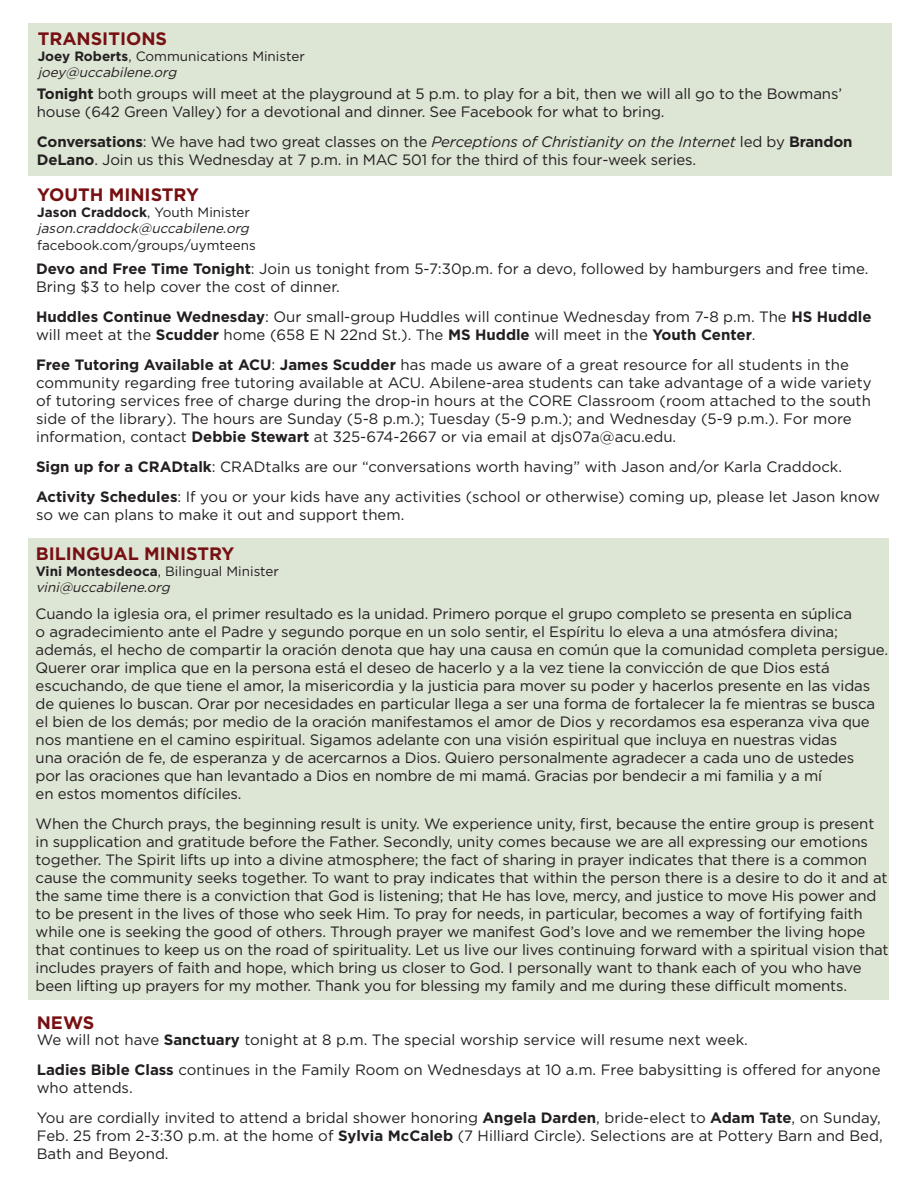
<style>
.page{position:relative;width:918px;height:1188px;background:#fff}
.page>*{position:absolute;margin:0;border:0;box-sizing:border-box;transform-origin:0 0}
.t1{font:700 18px "Gotham";color:#771012}
.t2{font:15px/18px "Gotham";letter-spacing:-.01em;color:#231f20}
.t3{font:italic 13.5px/16.2px "Gotham";color:#231f20}
.t4{font:13.5px/16.2px "Gotham";color:#231f20}
.s1{font-weight:700}
.s2{font-style:italic}
.s3{font-weight:700;font-style:normal}
.s4{font-style:normal}
</style>
<div class="page">
<div style="left:28px;top:538px;width:861px;height:462px;background:#dde5d5"></div>
<div style="left:28px;top:23px;width:864px;height:153px;background:#dde5d5"></div>
<p class="t1" style="left:38px;top:28px;width:131px">TRANSITIONS</p>
<p class="t4" style="left:38px;top:48px;width:269px"><span class="s1">Joey Roberts</span>, Communications Minister <span class="s2">joey@uccabilene.org</span></p>
<p class="t2" style="left:37px;top:84px;width:807px"><span class="s1">Tonight</span> both groups will meet at the playground at 5 p.m. to play for a bit, then we will all go to the Bowmans’ house (642 Green Valley) for a devotional and dinner. See Facebook for what to bring.</p>
<p class="t2" style="left:37px;top:132px;width:817px"><span class="s1">Conversations</span>: We have had two great classes on the <span class="s2">Perceptions of Christianity on the Internet</span> led by <span class="s1">Brandon<br>DeLano</span>. Join us this Wednesday at 7 p.m. in MAC 501 for the third of this four-week series.</p>
<p class="t1" style="left:37px;top:184px;width:163px">YOUTH MINISTRY</p>
<p class="t3" style="left:37px;top:204px;width:216px"><span class="s3">Jason Craddock</span><span class="s4">, Youth Minister </span>jason.craddock@uccabilene.org</p>
<p class="t4" style="left:37px;top:237px;width:220px">facebook.com/groups/uymteens</p>
<p class="t2" style="left:36px;top:259px;width:834px"><span class="s1">Devo and Free Time Tonight</span>: Join us tonight from 5-7:30p.m. for a devo, followed by hamburgers and free time.<br>Bring $3 to help cover the cost of dinner.</p>
<p class="t2" style="left:36px;top:307px;width:837px"><span class="s1">Huddles Continue Wednesday</span>: Our small-group Huddles will continue Wednesday from 7-8 p.m. The <span class="s1">HS Huddle </span>will meet at the <span class="s1">Scudder</span> home (658 E N 22nd St.). The <span class="s1">MS Huddle</span> will meet in the <span class="s1">Youth Center</span>.</p>
<p class="t2" style="left:36px;top:355px;width:837px"><span class="s1">Free Tutoring Available at ACU</span>: <span class="s1">James Scudder</span> has made us aware of a great resource for all students in the community regarding free tutoring available at ACU. Abilene-area students can take advantage of a wide variety of tutoring services free of charge during the drop-in hours at the CORE Classroom (room attached to the south side of the library). The hours are Sunday (5-8 p.m.); Tuesday (5-9 p.m.); and Wednesday (5-9 p.m.). For more information, contact <span class="s1">Debbie Stewart</span> at 325-674-2667 or via email at djs07a@acu.edu.</p>
<p class="t2" style="left:36px;top:451px;width:846px;line-height:30px"><span class="s1">Sign up for a CRADtalk</span>: CRADtalks are our “conversations worth having” with Jason and/or Karla Craddock.<br><span class="s1">Activity Schedules</span>: If you or your kids have any activities (school or otherwise) coming up, please let Jason know</p>
<p class="t2" style="left:36px;top:505px;width:370px">so we can plans to make it out and support them.</p>
<p class="t1" style="left:36px;top:543px;width:200px">BILINGUAL MINISTRY</p>
<p class="t3" style="left:36px;top:563px;width:245px"><span class="s3">Vini Montesdeoca</span><span class="s4">, Bilingual Minister </span>vini@uccabilene.org</p>
<p class="t2" style="left:36px;top:604px;width:854px">Cuando la iglesia ora, el primer resultado es la unidad. Primero porque el grupo completo se presenta en súplica<br>o agradecimiento ante el Padre y segundo porque en un solo sentir, el Espíritu lo eleva a una atmósfera divina; además, el hecho de compartir la oración denota que hay una causa en común que la comunidad completa persigue.<br>Querer orar implica que en la persona está el deseo de hacerlo y a la vez tiene la convicción de que Dios está escuchando, de que tiene el amor, la misericordia y la justicia para mover su poder y hacerlos presente en las vidas de quienes lo buscan. Orar por necesidades en particular llega a ser una forma de fortalecer la fe mientras se busca el bien de los demás; por medio de la oración manifestamos el amor de Dios y recordamos esa esperanza viva que nos mantiene en el camino espiritual. Sigamos adelante con una visión espiritual que incluya en nuestras vidas<br>una oración de fe, de esperanza y de acercarnos a Dios. Quiero personalmente agradecer a cada uno de ustedes<br>por las oraciones que han levantado a Dios en nombre de mi mamá. Gracias por bendecir a mi familia y a mí<br>en estos momentos difíciles.</p>
<p class="t2" style="left:36px;top:814px;width:855px">When the Church prays, the beginning result is unity. We experience unity, first, because the entire group is present in supplication and gratitude before the Father. Secondly, unity comes because we are all expressing our emotions together. The Spirit lifts up into a divine atmosphere; the fact of sharing in prayer indicates that there is a common cause the community seeks together. To want to pray indicates that within the person there is a desire to do it and at the same time there is a conviction that God is listening; that He has love, mercy, and justice to move His power and to be present in the lives of those who seek Him. To pray for needs, in particular, becomes a way of fortifying faith while one is seeking the good of others. Through prayer we manifest God’s love and we remember the living hope that continues to keep us on the road of spirituality. Let us live our lives continuing forward with a spiritual vision that includes prayers of faith and hope, which bring us closer to God. I personally want to thank each of you who have been lifting up prayers for my mother. Thank you for blessing my family and me during these difficult moments.</p>
<p class="t1" style="left:37px;top:1012px;width:59px">NEWS</p>
<p class="t2" style="left:37px;top:1025px;width:845px;line-height:30px">We will not have <span class="s1">Sanctuary</span> tonight at 8 p.m. The special worship service will resume next week.<br><span class="s1">Ladies Bible Class</span> continues in the Family Room on Wednesdays at 10 a.m. Free babysitting is offered for anyone</p>
<p class="t2" style="left:37px;top:1073px;width:846px;line-height:30px">who attends.<br>You are cordially invited to attend a bridal shower honoring <span class="s1">Angela Darden</span>, bride-elect to <span class="s1">Adam Tate</span>, on Sunday,</p>
<p class="t2" style="left:37px;top:1127px;width:848px">Feb. 25 from 2-3:30 p.m. at the home of <span class="s1">Sylvia McCaleb</span> (7 Hilliard Circle). Selections are at Pottery Barn and Bed,<br>Bath and Beyond.</p>
</div>
